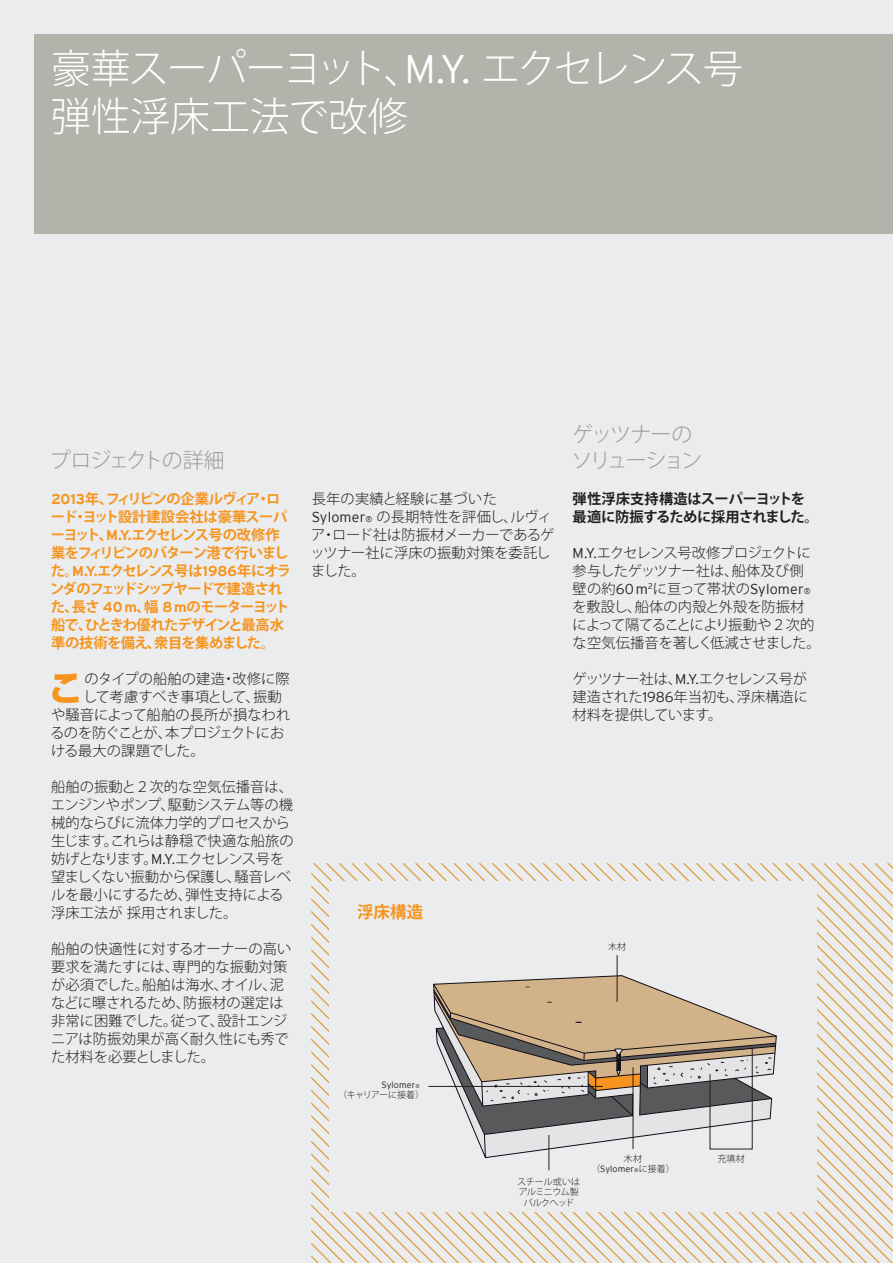
<style>
.page{position:relative;width:893px;height:1263px;background:#eaecee}
.page>*{position:absolute;margin:0;border:0;box-sizing:border-box;transform-origin:0 0}
.t1{font:300 39.75px/48px "Koz Go Pro";letter-spacing:-.025em;color:#fff}
.t2{font:800 37.5px "Koz Go Pro";color:#f7941d}
.t3{font:300 21px/25.5px "Koz Go Pro";letter-spacing:-.08em;color:#9c9c94}
.t4{font:300 21px "Koz Go Pro";letter-spacing:-.06em;color:#9c9c94}
.t5{font:700 16.5px "Koz Go Pro";color:#f7941d}
.t6{font:300 14.25px/18px "Koz Go Pro";letter-spacing:-.01em;color:#231f20}
.t7{font:700 14.25px/18px "Koz Go Pro";letter-spacing:-.065em;color:#f7941d}
.t8{font:700 14.25px/18px "Koz Go Pro";letter-spacing:-.02em;color:#231f20}
.t9{font:300 14.25px "Koz Go Pro";letter-spacing:.01em;color:#231f20}
.t10{font:300 14.25px "Koz Go Pro";letter-spacing:-.06em;color:#231f20}
.t11{font:300 9px/10.5px "Koz Go Pro";letter-spacing:-.05em;color:#231f20;text-align:center}
.t12{font:300 9px "Interstate";letter-spacing:.01em;color:#231f20}
.t13{font:300 9px "Koz Go Pro";letter-spacing:-.02em;color:#231f20}
.s1{font-family:"Interstate"}
.s2{font-family:"Interstate";font-size:8.25px}
.s3{font-size:5.25px}
.s4{font-family:"Koz Go Pro"}
</style>
<div class="page">
<div style="left:34px;top:34px;width:859px;height:200px;background:#b2b3ab"></div>
<svg style="left:312px;top:864px;width:581px;height:399px"></svg>
<h1 class="t1" style="left:51px;top:45px;width:693px">豪華スーパーヨット、<span class="s1">M.Y.</span> エクセレンス号弾性浮床工法で改修</h1>
<h3 class="t4" style="left:50px;top:446px;width:176px">プロジェクトの詳細</h3>
<p class="t7" style="left:50px;top:490px;width:243px"><span class="s1">2013</span>年、フィリピンの企業ルヴィア・ロード・ヨット設計建設会社は豪華スーパーヨット、<span class="s1">M.Y.</span>エクセレンス号の改修作業をフィリピンのバターン港で行いました。<span class="s1">M.Y.</span>エクセレンス号は<span class="s1">1986</span>年にオランダのフェッドシップヤードで建造された、長さ <span class="s1">40 m</span>、幅 <span class="s1">8 m</span>のモーターヨット船で、ひときわ優れたデザインと最高水準の技術を備え、衆目を集めました。</p>
<h2 class="t2" style="left:47px;top:663px;width:39px">こ</h2>
<p class="t9" style="left:84px;top:669px;width:207px">のタイプの船舶の建造・改修に際</p>
<p class="t6" style="left:83px;top:688px;width:200px">して考慮すべき事項として、振動</p>
<p class="t9" style="left:51px;top:705px;width:241px">や騒音によって船舶の長所が損なわれ</p>
<p class="t10" style="left:50px;top:723px;width:236px">るのを防ぐことが、本プロジェクトにお</p>
<p class="t6" style="left:51px;top:742px;width:155px">ける最大の課題でした。</p>
<p class="t6" style="left:51px;top:778px;width:244px">船舶の振動と２次的な空気伝播音は、エンジンやポンプ、駆動システム等の機械的ならびに流体力学的プロセスから生じます。これらは静穏で快適な船旅の妨げとなります。<span class="s1">M.Y.</span>エクセレンス号を望ましくない振動から保護し、騒音レベルを最小にするため、弾性支持による浮床工法が採用されました。</p>
<p class="t6" style="left:51px;top:940px;width:242px">船舶の快適性に対するオーナーの高い要求を満たすには、専門的な振動対策が必須でした。船舶は海水、オイル、泥などに曝されるため、防振材の選定は非常に困難でした。従って、設計エンジニアは防振効果が高く耐久性にも秀でた材料を必要としました。</p>
<h3 class="t3" style="left:572px;top:422px;width:132px">ゲッツナーのソリューション</h3>
<p class="t6" style="left:311px;top:490px;width:245px">長年の実績と経験に基づいた<br><span class="s1">Sylomer</span><span class="s2">®</span> の長期特性を評価し、ルヴィア・ロード社は防振材メーカーであるゲッツナー社に浮床の振動対策を委託しました。</p>
<p class="t8" style="left:573px;top:490px;width:248px">弾性浮床支持構造はスーパーヨットを最適に防振するために採用されました。</p>
<p class="t6" style="left:572px;top:544px;width:250px"><span class="s1">M.Y.</span>エクセレンス号改修プロジェクトに参与したゲッツナー社は、船体及び側壁の約<span class="s1">60 m</span><sup>2</sup>に亘って帯状の<span class="s1">Sylomer</span><span class="s2">®</span>を敷設し、船体の内殻と外殻を防振材によって隔てることにより振動や２次的な空気伝播音を著しく低減させました。</p>
<p class="t6" style="left:572px;top:670px;width:237px;text-align:justify">ゲッツナー社は、<span class="s1">M.Y.</span>エクセレンス号が建造された<span class="s1">1986</span>年当初も、浮床構造に材料を提供しています。</p>
<p class="t5" style="left:357px;top:901px;width:68px">浮床構造</p>
<p class="t12" style="left:382px;top:1081px;width:40px">Sylomer<span class="s3">®</span></p>
<p class="t11" style="left:338px;top:1090px;width:88px">（キャリアーに接着）</p>
<p class="t13" style="left:608px;top:940px;width:20px">木材</p>
<p class="t11" style="left:517px;top:1176px;width:64px">スチール或いはアルミニウム製バルクヘッド</p>
<p class="t13" style="left:624px;top:1152px;width:20px">木材</p>
<p class="t13" style="left:717px;top:1152px;width:29px">充填材</p>
<p class="t12" style="left:591px;top:1165px;width:85px"><span class="s4">（</span>Sylomer<span class="s3">®</span><span class="s4">に接着）</span></p>
</div>
